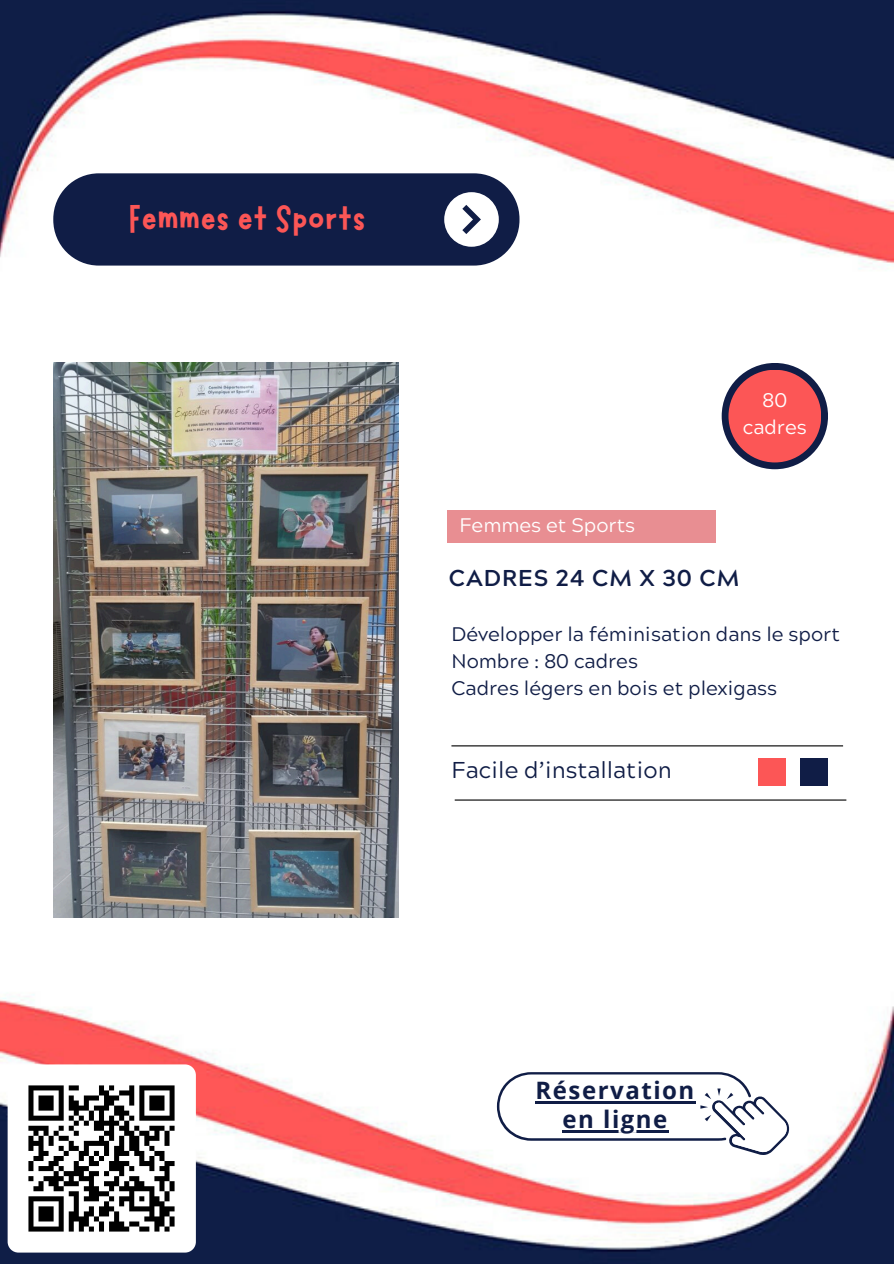
<style>
.page{position:relative;width:894px;height:1264px;background:#fff}
.page>*{position:absolute;margin:0;border:0;box-sizing:border-box;transform-origin:0 0}
.t1{font:40.05px "Marykate";color:#fc5656}
.t2{font:700 24px "Open Sans";letter-spacing:.065em;color:#101d46}
.t3{font:22.95px "Acherus Grotesque";color:#101d46}
.t4{font:700 22.95px "Acherus Grotesque";letter-spacing:.04em;color:#101d46}
.t5{font:19.65px "Acherus Grotesque";color:#101d46}
.t6{font:19.65px "Acherus Grotesque";color:#fff}
</style>
<div class="page">
<img style="left:0;top:0;width:893px;height:269px">
<img style="left:0;top:994px;width:893px;height:269px">
<div style="left:53px;top:173px;width:466px;height:92px;background:#101d46;border-radius:46px"></div>
<div style="left:444px;top:192px;width:54px;height:55px;background:#fff;border-radius:50%"></div>
<svg style="left:462px;top:205px;width:19px;height:29px"></svg>
<img style="left:53px;top:363px;width:346px;height:554px">
<hr style="left:451px;top:745px;width:391px;height:1px;background:#000">
<hr style="left:454px;top:799px;width:392px;height:1px;background:#000">
<div style="left:758px;top:758px;width:28px;height:27px;background:#fc5656"></div>
<div style="left:800px;top:758px;width:27px;height:27px;background:#101d46"></div>
<div style="left:446px;top:510px;width:269px;height:33px;background:#e88e92"></div>
<div style="left:721px;top:363px;width:106px;height:106px;background:#101d46;border-radius:50%"></div>
<div style="left:728px;top:370px;width:93px;height:92px;background:#fc5656;border-radius:50%"></div>
<svg style="left:497px;top:1072px;width:293px;height:83px"></svg>
<img style="left:8px;top:1064px;width:188px;height:188px;border-radius:11px">
<hr style="left:535px;top:1101px;width:160px;height:2px;background:#101d46">
<hr style="left:562px;top:1129px;width:106px;height:3px;background:#101d46">
<p class="t1" style="left:129px;top:193px;width:239px">Femmes et Sports</p>
<h1 class="t6" style="left:459px;top:517px;width:177px">Femmes et Sports</h1>
<p class="t6" style="left:762px;top:393px;width:26px">80</p>
<p class="t6" style="left:742px;top:420px;width:65px">cadres</p>
<h2 class="t4" style="left:449px;top:569px;width:292px">CADRES 24 CM X 30 CM</h2>
<p class="t5" style="left:451px;top:626px;width:390px">Développer la féminisation dans le sport</p>
<p class="t5" style="left:451px;top:653px;width:188px">Nombre : 80 cadres</p>
<p class="t5" style="left:451px;top:680px;width:327px">Cadres légers en bois et plexigass</p>
<p class="t3" style="left:451px;top:760px;width:221px">Facile d’installation</p>
<p class="t2" style="left:535px;top:1073px;width:160px">Réservation</p>
<p class="t2" style="left:562px;top:1101px;width:106px">en ligne</p>
</div>
